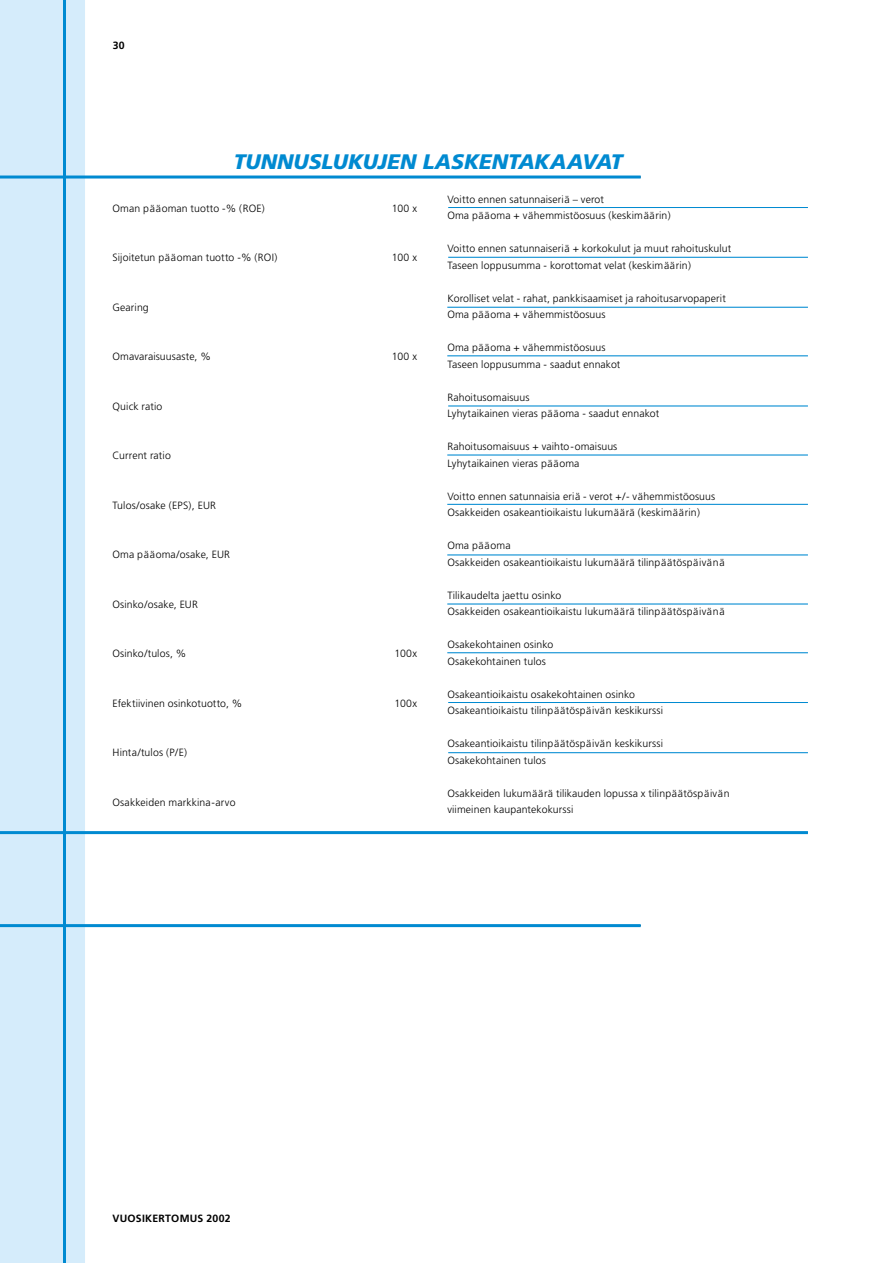
<style>
.page{position:relative;width:893px;height:1263px;background:#fff}
.page>*{position:absolute;margin:0;border:0;box-sizing:border-box;transform-origin:0 0}
.t1{font:italic 900 21px "Frutiger";letter-spacing:-.005em;color:#008ad1}
.t2{font:300 10.5px/16.5px "Frutiger";letter-spacing:.01em;color:#000}
.t3{font:700 10.5px "Frutiger";letter-spacing:.025em;color:#000}
</style>
<div class="page">
<div style="left:0;top:0;width:85px;height:1263px;background:#d5ecfb"></div>
<hr style="left:0;top:175px;width:641px;height:3px;background:#008ad1">
<hr style="left:63px;top:0;width:3px;height:1263px;background:#008ad1">
<hr style="left:448px;top:207px;width:360px;height:1px;background:#008ad1">
<hr style="left:447px;top:307px;width:361px;height:1px;background:#008ad1">
<hr style="left:448px;top:257px;width:360px;height:1px;background:#008ad1">
<hr style="left:447px;top:355px;width:361px;height:1px;background:#008ad1">
<hr style="left:447px;top:504px;width:361px;height:1px;background:#008ad1">
<hr style="left:0;top:831px;width:808px;height:3px;background:#008ad1">
<hr style="left:0;top:924px;width:641px;height:3px;background:#008ad1">
<hr style="left:448px;top:406px;width:360px;height:1px;background:#008ad1">
<hr style="left:447px;top:455px;width:361px;height:1px;background:#008ad1">
<hr style="left:447px;top:555px;width:361px;height:1px;background:#008ad1">
<hr style="left:447px;top:604px;width:361px;height:1px;background:#008ad1">
<hr style="left:447px;top:652px;width:361px;height:1px;background:#008ad1">
<hr style="left:448px;top:702px;width:360px;height:1px;background:#008ad1">
<hr style="left:448px;top:752px;width:360px;height:1px;background:#008ad1">
<p class="t3" style="left:113px;top:39px;width:13px">30</p>
<h1 class="t1" style="left:234px;top:149px;width:390px">TUNNUSLUKUJEN LASKENTAKAAVAT</h1>
<p class="t2" style="left:112px;top:200px;width:154px">Oman pääoman tuotto -% (ROE)</p>
<p class="t2" style="left:112px;top:250px;width:166px">Sijoitetun pääoman tuotto -% (ROI)</p>
<p class="t2" style="left:112px;top:299px;width:38px">Gearing</p>
<p class="t2" style="left:112px;top:349px;width:100px">Omavaraisuusaste, %</p>
<p class="t2" style="left:447px;top:191px;width:225px">Voitto ennen satunnaiseriä – verot<br>Oma pääoma + vähemmistöosuus (keskimäärin)</p>
<p class="t2" style="left:447px;top:241px;width:286px">Voitto ennen satunnaiseriä + korkokulut ja muut rahoituskulut<br>Taseen loppusumma - korottomat velat (keskimäärin)</p>
<p class="t2" style="left:447px;top:290px;width:280px">Korolliset velat - rahat, pankkisaamiset ja rahoitusarvopaperit<br>Oma pääoma + vähemmistöosuus</p>
<p class="t2" style="left:447px;top:340px;width:175px">Oma pääoma + vähemmistöosuus<br>Taseen loppusumma - saadut ennakot</p>
<p class="t2" style="left:447px;top:389px;width:213px">Rahoitusomaisuus<br>Lyhytaikainen vieras pääoma - saadut ennakot</p>
<p class="t2" style="left:447px;top:439px;width:172px">Rahoitusomaisuus + vaihto-omaisuus<br>Lyhytaikainen vieras pääoma</p>
<p class="t2" style="left:447px;top:488px;width:269px">Voitto ennen satunnaisia eriä - verot +/- vähemmistöosuus<br>Osakkeiden osakeantioikaistu lukumäärä (keskimäärin)</p>
<p class="t2" style="left:447px;top:538px;width:279px">Oma pääoma<br>Osakkeiden osakeantioikaistu lukumäärä tilinpäätöspäivänä</p>
<p class="t2" style="left:447px;top:587px;width:279px">Tilikaudelta jaettu osinko<br>Osakkeiden osakeantioikaistu lukumäärä tilinpäätöspäivänä</p>
<p class="t2" style="left:447px;top:637px;width:108px">Osakekohtainen osinko<br>Osakekohtainen tulos</p>
<p class="t2" style="left:447px;top:686px;width:217px">Osakeantioikaistu osakekohtainen osinko<br>Osakeantioikaistu tilinpäätöspäivän keskikurssi</p>
<p class="t2" style="left:447px;top:736px;width:217px">Osakeantioikaistu tilinpäätöspäivän keskikurssi<br>Osakekohtainen tulos</p>
<p class="t2" style="left:447px;top:785px;width:284px">Osakkeiden lukumäärä tilikauden lopussa x tilinpäätöspäivän viimeinen kaupantekokurssi</p>
<p class="t2" style="left:392px;top:200px;width:27px">100 x</p>
<p class="t2" style="left:392px;top:250px;width:27px">100 x</p>
<p class="t2" style="left:392px;top:349px;width:27px">100 x</p>
<p class="t2" style="left:112px;top:398px;width:51px">Quick ratio</p>
<p class="t2" style="left:112px;top:448px;width:60px">Current ratio</p>
<p class="t2" style="left:112px;top:497px;width:105px">Tulos/osake (EPS), EUR</p>
<p class="t2" style="left:112px;top:547px;width:119px">Oma pääoma/osake, EUR</p>
<p class="t2" style="left:112px;top:596px;width:87px">Osinko/osake, EUR</p>
<p class="t2" style="left:112px;top:646px;width:75px">Osinko/tulos, %</p>
<p class="t2" style="left:112px;top:695px;width:131px">Efektiivinen osinkotuotto, %</p>
<p class="t2" style="left:394px;top:646px;width:24px">100x</p>
<p class="t2" style="left:394px;top:695px;width:24px">100x</p>
<p class="t2" style="left:112px;top:745px;width:76px">Hinta/tulos (P/E)</p>
<p class="t2" style="left:112px;top:794px;width:125px">Osakkeiden markkina-arvo</p>
<p class="t3" style="left:112px;top:1212px;width:120px">VUOSIKERTOMUS 2002</p>
</div>
